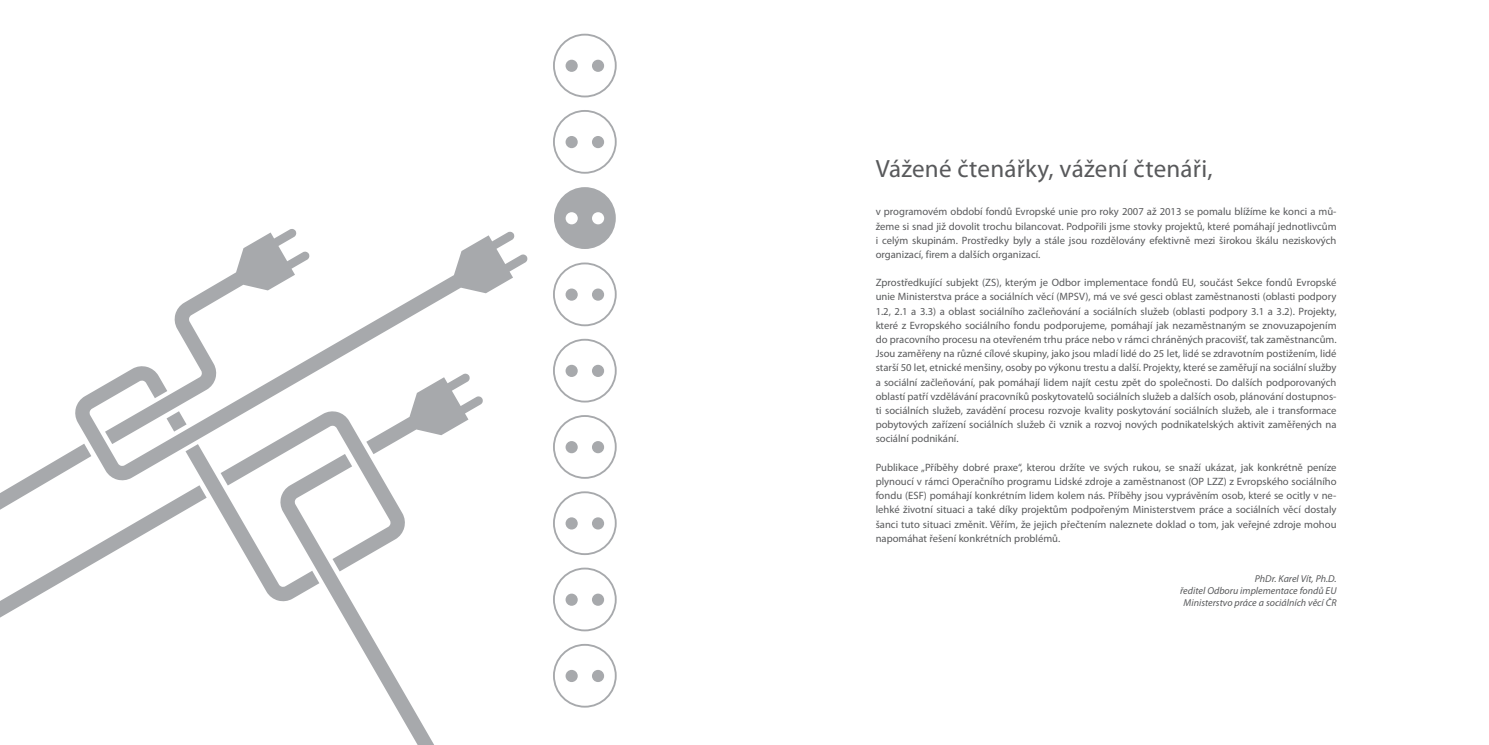
<style>
.page{position:relative;width:1489px;height:745px;background:#fff}
.page>*{position:absolute;margin:0;border:0;box-sizing:border-box;transform-origin:0 0}
.t1{font:25px "Myriad Pro";letter-spacing:.01em;color:#58595b}
.t2{font:10.62px/14.1px "Myriad Pro";color:#58595b;text-align:justify}
.t3{font:italic 10px/12px "Myriad Pro";color:#58595b;text-align:right}
</style>
<div class="page">
<svg style="left:0;top:231px;width:528px;height:387px"></svg>
<svg style="left:280px;top:373px;width:203px;height:371px"></svg>
<svg style="left:0;top:229px;width:310px;height:341px"></svg>
<svg style="left:554px;top:187px;width:61px;height:62px"></svg>
<div style="left:553px;top:110px;width:63px;height:64px;border:2px solid #a7a9ac;border-radius:50%"></div>
<svg style="left:565px;top:136px;width:39px;height:12px"></svg>
<div style="left:553px;top:34px;width:63px;height:63px;border:2px solid #a7a9ac;border-radius:50%"></div>
<svg style="left:565px;top:60px;width:39px;height:12px"></svg>
<div style="left:553px;top:262px;width:63px;height:64px;border:2px solid #a7a9ac;border-radius:50%"></div>
<svg style="left:565px;top:288px;width:39px;height:12px"></svg>
<div style="left:553px;top:338px;width:63px;height:64px;border:2px solid #a7a9ac;border-radius:50%"></div>
<svg style="left:565px;top:364px;width:39px;height:13px"></svg>
<div style="left:553px;top:415px;width:63px;height:63px;border:2px solid #a7a9ac;border-radius:50%"></div>
<svg style="left:565px;top:441px;width:39px;height:12px"></svg>
<div style="left:553px;top:491px;width:63px;height:63px;border:2px solid #a7a9ac;border-radius:50%"></div>
<svg style="left:565px;top:517px;width:39px;height:12px"></svg>
<div style="left:553px;top:567px;width:63px;height:64px;border:2px solid #a7a9ac;border-radius:50%"></div>
<svg style="left:565px;top:593px;width:39px;height:12px"></svg>
<div style="left:553px;top:643px;width:63px;height:64px;border:2px solid #a7a9ac;border-radius:50%"></div>
<svg style="left:565px;top:670px;width:39px;height:11px"></svg>
<h1 class="t1" style="left:875px;top:159px;width:338px">Vážené čtenářky, vážení čtenáři,</h1>
<p class="t2" style="left:875px;top:206px;width:462px">v programovém období fondů Evropské unie pro roky 2007 až 2013 se pomalu blížíme ke konci a mů&shy;žeme si snad již dovolit trochu bilancovat. Podpořili jsme stovky projektů, které pomáhají jednotlivcům i celým skupinám. Prostředky byly a stále jsou rozdělovány efektivně mezi širokou škálu neziskových organizací, firem a dalších organizací.</p>
<p class="t2" style="left:875px;top:276px;width:462px">Zprostředkující subjekt (ZS), kterým je Odbor implementace fondů EU, součást Sekce fondů Evropské unie Ministerstva práce a sociálních věcí (MPSV), má ve své gesci oblast zaměstnanosti (oblasti podpory 1.2, 2.1 a 3.3) a oblast sociálního začleňování a sociálních služeb (oblasti podpory 3.1 a 3.2). Projekty, které z Evropského sociálního fondu podporujeme, pomáhají jak nezaměstnaným se znovuzapojením do pracovního procesu na otevřeném trhu práce nebo v rámci chráněných pracovišť, tak zaměstnancům.<br>Jsou zaměřeny na různé cílové skupiny, jako jsou mladí lidé do 25 let, lidé se zdravotním postižením, lidé starší 50 let, etnické menšiny, osoby po výkonu trestu a další. Projekty, které se zaměřují na sociální služby a sociální začleňování, pak pomáhají lidem najít cestu zpět do společnosti. Do dalších podporovaných oblastí patří vzdělávání pracovníků poskytovatelů sociálních služeb a dalších osob, plánování dostupnos&shy;ti sociálních služeb, zavádění procesu rozvoje kvality poskytování sociálních služeb, ale i transformace pobytových zařízení sociálních služeb či vznik a rozvoj nových podnikatelských aktivit zaměřených na sociální podnikání.</p>
<p class="t2" style="left:875px;top:461px;width:462px">Publikace „Příběhy dobré praxe“, kterou držíte ve svých rukou, se snaží ukázat, jak konkrétně peníze plynoucí v rámci Operačního programu Lidské zdroje a zaměstnanost (OP LZZ) z Evropského sociálního fondu (ESF) pomáhají konkrétním lidem kolem nás. Příběhy jsou vyprávěním osob, které se ocitly v ne&shy;lehké životní situaci a také díky projektům podpořeným Ministerstvem práce a sociálních věcí dostaly šanci tuto situaci změnit. Věřím, že jejich přečtením naleznete doklad o tom, jak veřejné zdroje mohou napomáhat řešení konkrétních problémů.</p>
<p class="t3" style="left:1180px;top:573px;width:158px">PhDr. Karel Vít, Ph.D.<br>ředitel Odboru implementace fondů EU<br>Ministerstvo práce a sociálních věcí ČR</p>
</div>
